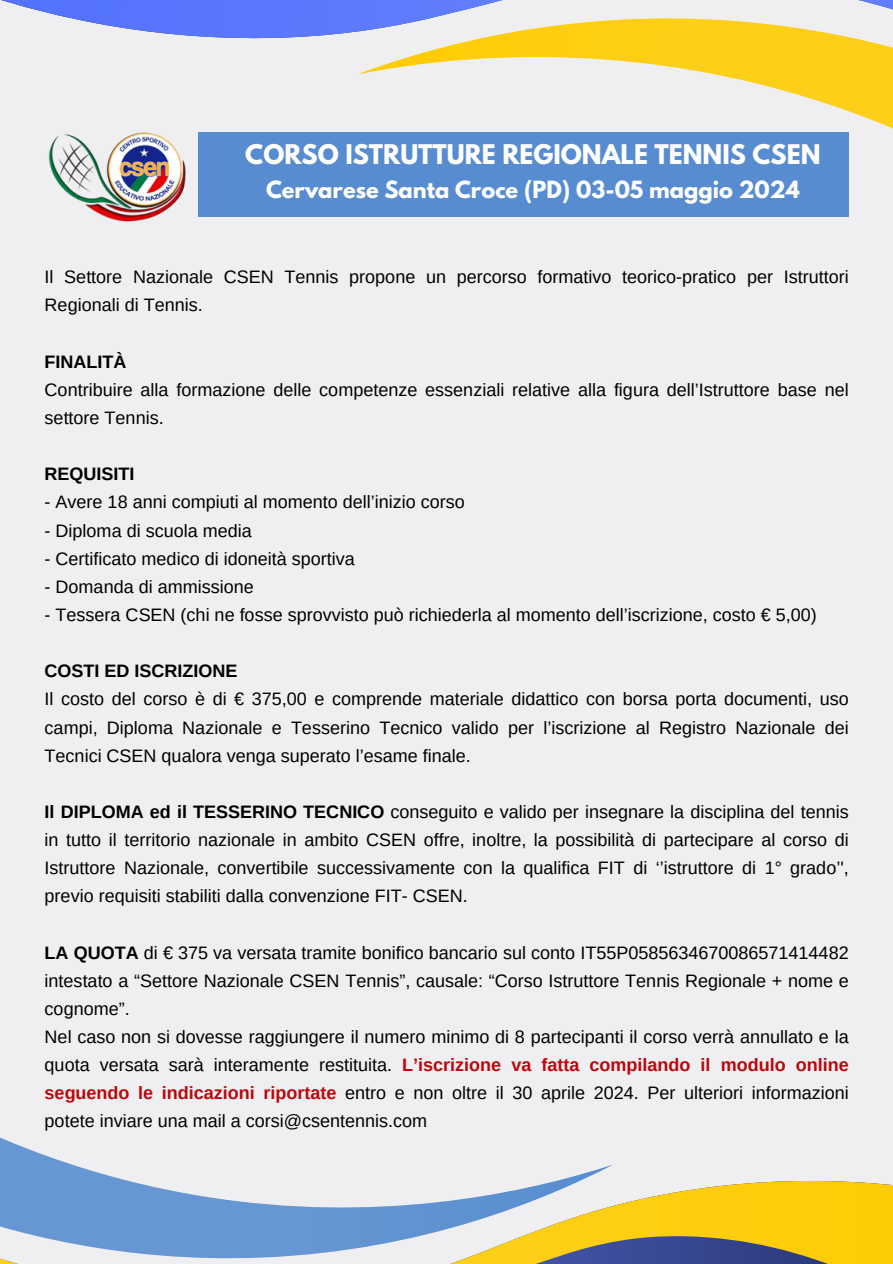
<style>
.page{position:relative;width:893px;height:1264px;background:#fff}
.page>*{position:absolute;margin:0;border:0;box-sizing:border-box;transform-origin:0 0}
.t1{font:700 24px "League Spartan";color:#fff}
.t2{font:700 21px "League Spartan";color:#fff}
.t3{font:18px/28.2px "Arimo";color:#000;text-align:justify}
.t4{font:700 18px "Arimo";color:#000}
.s1{font-weight:700}
.s2{font-weight:700;color:#bc060b}
</style>
<div class="page">
<div style="left:0;top:0;width:892px;height:1263px;background:#efeff1"></div>
<svg style="left:0;top:1181px;width:892px;height:82px;background:#d7b737"></svg>
<svg style="left:0;top:1137px;width:613px;height:125px"></svg>
<svg style="left:1px;top:0;width:349px;height:133px"></svg>
<svg style="left:350px;top:0;width:542px;height:216px"></svg>
<img style="left:45px;top:122px;width:146px;height:100px">
<div style="left:198px;top:133px;width:650px;height:83px;background:#578dd0"></div>
<p class="t1" style="left:245px;top:143px;width:576px">CORSO ISTRUTTURE REGIONALE TENNIS CSEN</p>
<p class="t2" style="left:266px;top:179px;width:535px">Cervarese Santa Croce (PD) 03-05 maggio 2024</p>
<p class="t3" style="left:45px;top:263px;width:805px">Il Settore Nazionale CSEN Tennis propone un percorso formativo teorico-pratico per Istruttori<br>Regionali di Tennis.</p>
<h1 class="t4" style="left:45px;top:351px;width:83px">FINALITÀ</h1>
<p class="t3" style="left:45px;top:375px;width:805px">Contribuire alla formazione delle competenze essenziali relative alla figura dell’Istruttore base nel settore Tennis.</p>
<p class="t4" style="left:45px;top:464px;width:91px">REQUISITI</p>
<p class="t3" style="left:45px;top:488px;width:421px">- Avere 18 anni compiuti al momento dell’inizio corso</p>
<p class="t3" style="left:45px;top:516px;width:208px">- Diploma di scuola media</p>
<p class="t3" style="left:45px;top:544px;width:311px">- Certificato medico di idoneità sportiva</p>
<p class="t3" style="left:45px;top:572px;width:210px">- Domanda di ammissione</p>
<p class="t3" style="left:45px;top:600px;width:773px">- Tessera CSEN (chi ne fosse sprovvisto può richiederla al momento dell’iscrizione, costo € 5,00)</p>
<p class="t4" style="left:45px;top:661px;width:194px">COSTI ED ISCRIZIONE</p>
<p class="t3" style="left:45px;top:685px;width:805px">Il costo del corso è di € 375,00 e comprende materiale didattico con borsa porta documenti, uso campi, Diploma Nazionale e Tesserino Tecnico valido per l’iscrizione al Registro Nazionale dei Tecnici CSEN qualora venga superato l’esame finale.</p>
<p class="t3" style="left:45px;top:797px;width:805px"><span class="s1">Il DIPLOMA ed il TESSERINO TECNICO</span> conseguito e valido per insegnare la disciplina del tennis in tutto il territorio nazionale in ambito CSEN offre, inoltre, la possibilità di partecipare al corso di Istruttore Nazionale, convertibile successivamente con la qualifica FIT di ‘’istruttore di 1° grado’', previo requisiti stabiliti dalla convenzione FIT- CSEN.</p>
<p class="t3" style="left:45px;top:938px;width:805px"><span class="s1">LA QUOTA</span> di € 375 va versata tramite bonifico bancario sul conto IT55P0585634670086571414482 intestato a “Settore Nazionale CSEN Tennis”, causale: “Corso Istruttore Tennis Regionale + nome e cognome”.</p>
<p class="t3" style="left:45px;top:1022px;width:805px">Nel caso non si dovesse raggiungere il numero minimo di 8 partecipanti il corso verrà annullato e la quota versata sarà interamente restituita. <span class="s2">L’iscrizione va fatta compilando il modulo online seguendo le indicazioni riportate</span> entro e non oltre il 30 aprile 2024. Per ulteriori informazioni potete inviare una mail a corsi@csentennis.com</p>
</div>
